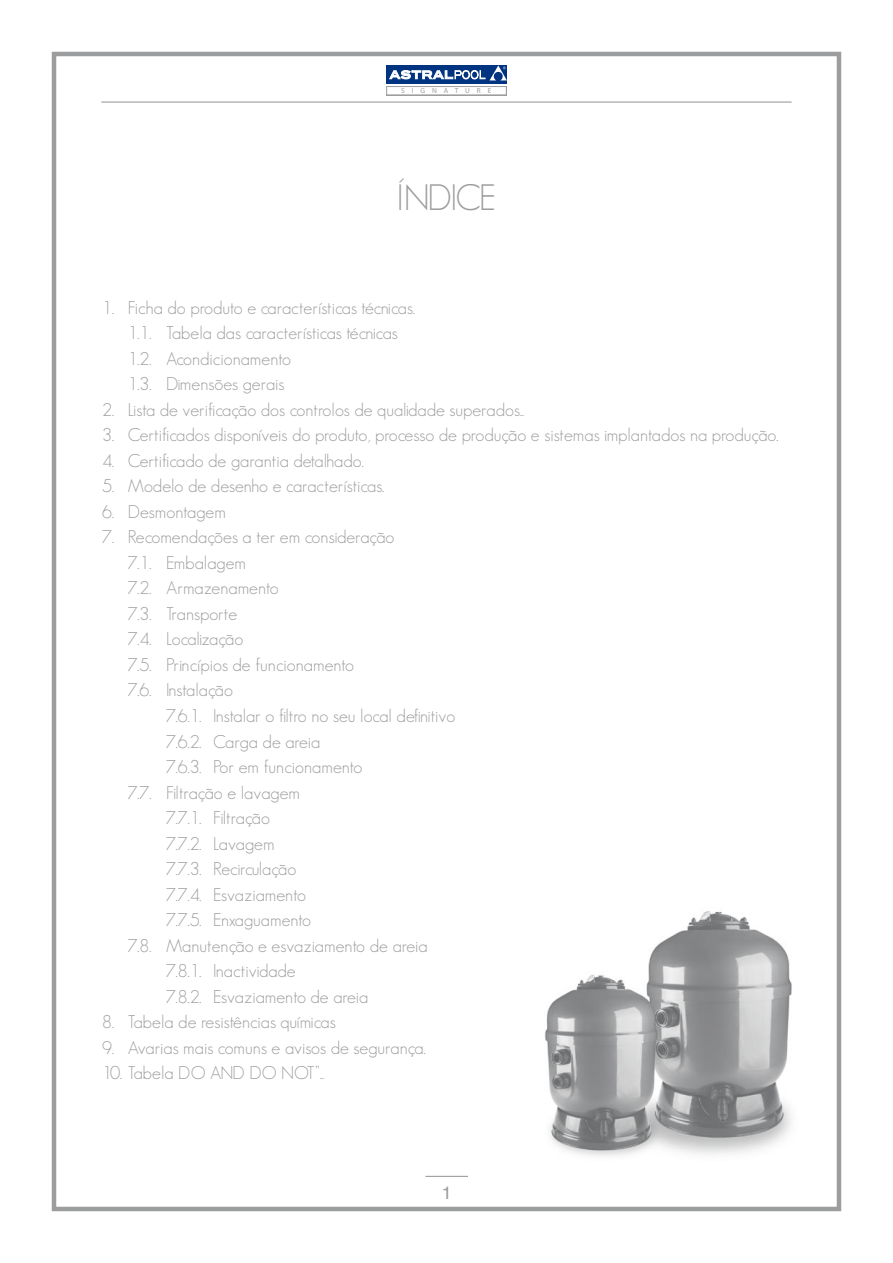
<style>
.page{position:relative;width:893px;height:1263px;background:#fff}
.page>*{position:absolute;margin:0;border:0;box-sizing:border-box;transform-origin:0 0}
.t1{font:300 36px "Geosans";letter-spacing:-.05em;color:#9c9d9f}
.t2{font:300 18px/25.5px "Geosans";color:#9c9d9f}
.t3{font:300 18px "Geosans";letter-spacing:-.03em;color:#9c9d9f}
.t4{font:7.35px "Myriad Pro";letter-spacing:.95em;color:#9c9d9f}
</style>
<div class="page">
<div style="left:52px;top:52px;width:789px;height:1159px;border:4px solid #9c9d9f"></div>
<hr style="left:101px;top:101px;width:691px;height:2px;background:#9c9d9f">
<hr style="left:425px;top:1176px;width:43px;height:1px;background:#9c9d9f">
<div style="left:386px;top:86px;width:121px;height:9px;background:#9c9d9f"></div>
<div style="left:387px;top:87px;width:119px;height:8px;background:#fff"></div>
<div style="left:387px;top:86px;width:119px;height:9px;border:1px solid #9c9d9f"></div>
<div style="left:386px;top:65px;width:103px;height:19px;background:#003480"></div>
<svg style="left:490px;top:80px;width:17px;height:4px"></svg>
<svg style="left:389px;top:65px;width:118px;height:15px"></svg>
<img style="left:545px;top:911px;width:247px;height:245px">
<p class="t4" style="left:401px;top:86px;width:92px">SIGNATURE</p>
<h1 class="t1" style="left:397px;top:178px;width:101px">ÍNDICE</h1>
<p class="t2" style="left:128px;top:295px;width:289px;text-indent:-26px">1. Ficha do produto e características técnicas.<br>1.1. Tabela das características técnicas 1.2. Acondicionamento<br>1.3. Dimensões gerais</p>
<p class="t2" style="left:102px;top:397px;width:423px">2. Lista de verificação dos controlos de qualidade superados..</p>
<p class="t2" style="left:102px;top:422px;width:678px">3. Certificados disponíveis do produto, processo de produção e sistemas implantados na produção.</p>
<p class="t2" style="left:102px;top:448px;width:263px">4. Certificado de garantia detalhado.</p>
<p class="t2" style="left:102px;top:473px;width:284px">5. Modelo de desenho e características.</p>
<p class="t2" style="left:102px;top:499px;width:125px">6. Desmontagem</p>
<p class="t2" style="left:128px;top:524px;width:268px;text-indent:-26px">7. Recomendações a ter em consideração<br>7.1. Embalagem<br>7.2. Armazenamento<br>7.3. Transporte<br>7.4. Localização<br>7.5. Princípios de funcionamento<br>7.6. Instalação</p>
<p class="t2" style="left:166px;top:703px;width:291px">7.6.1. Instalar o filtro no seu local definitivo</p>
<p class="t2" style="left:166px;top:728px;width:156px">7.6.2. Carga de areia</p>
<p class="t2" style="left:166px;top:754px;width:198px">7.6.3. Por em funcionamento</p>
<p class="t2" style="left:128px;top:779px;width:174px">7.7. Filtração e lavagem</p>
<p class="t2" style="left:166px;top:805px;width:106px">7.7.1. Filtração</p>
<p class="t2" style="left:166px;top:830px;width:110px">7.7.2. Lavagem</p>
<p class="t3" style="left:166px;top:859px;width:132px">7.7.3. Recirculação</p>
<p class="t2" style="left:166px;top:881px;width:141px">7.7.4. Esvaziamento</p>
<p class="t2" style="left:166px;top:907px;width:147px">7.7.5. Enxaguamento</p>
<p class="t2" style="left:128px;top:932px;width:301px">7.8. Manutenção e esvaziamento de areia</p>
<p class="t2" style="left:166px;top:958px;width:131px">7.8.1. Inactividade</p>
<p class="t2" style="left:166px;top:983px;width:204px">7.8.2. Esvaziamento de areia</p>
<p class="t2" style="left:102px;top:1009px;width:235px">8. Tabela de resistências químicas</p>
<p class="t2" style="left:102px;top:1034px;width:325px">9. Avarias mais comuns e avisos de segurança.</p>
<p class="t2" style="left:102px;top:1060px;width:224px">10. Tabela DO AND DO NOT”..</p>
</div>
